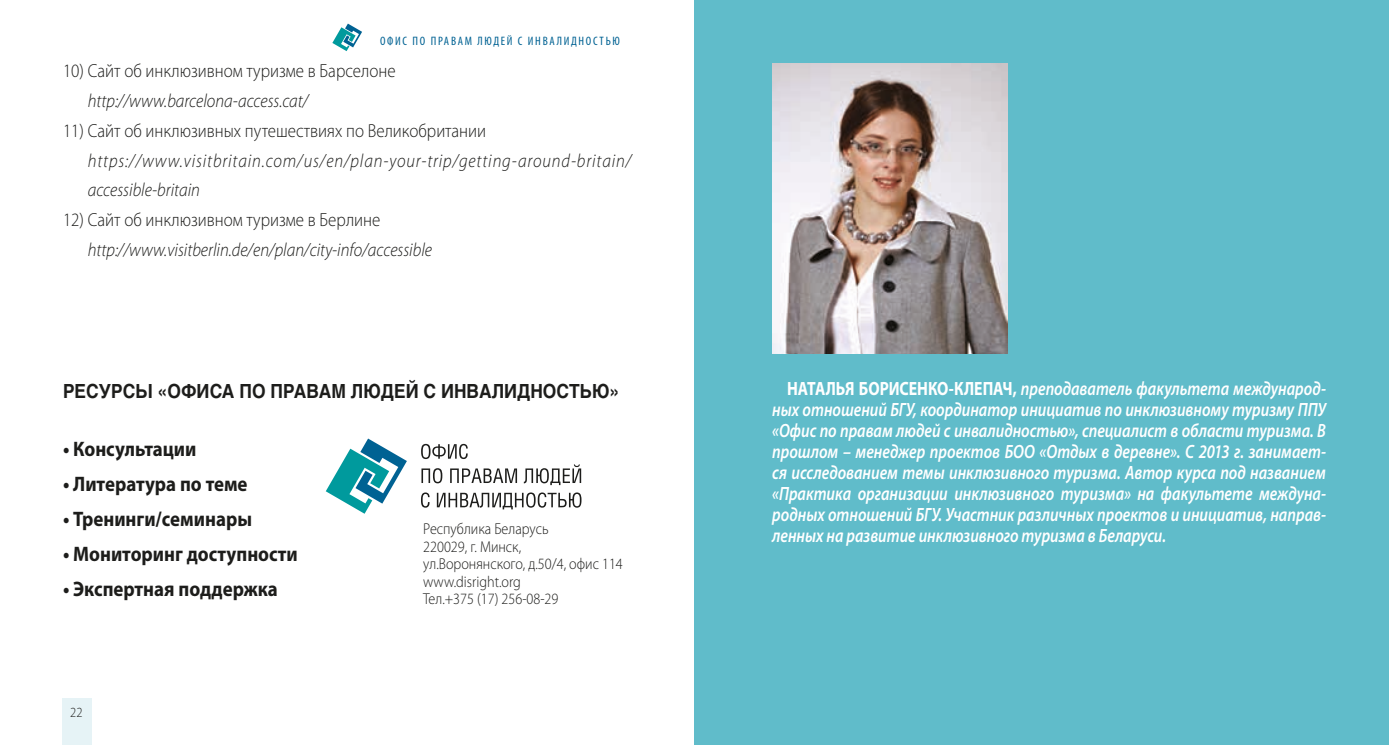
<style>
.page{position:relative;width:1389px;height:745px;background:#fff}
.page>*{position:absolute;margin:0;border:0;box-sizing:border-box;transform-origin:0 0}
.t1{font:700 21px "Myriad Pro";color:#1d1d1b;scale:.9 1}
.t2{font:italic 600 19.25px/21px "Myriad Pro";color:#fff;text-align:justify;scale:.82 1}
.t3{font:700 19.25px "Helios";color:#1d1d1b;scale:.9 1}
.t4{font:300 18.9px "Myriad Pro";color:#1d1d1b;scale:.9 1}
.t5{font:italic 300 18.9px/29.8px "Myriad Pro";letter-spacing:.05em;color:#1d1d1b;scale:.9 1}
.t6{font:italic 300 18.9px "Myriad Pro";color:#1d1d1b;scale:.9 1}
.t7{font:300 15.75px/17.5px "Myriad Pro";color:#1d1d1b;scale:.9 1}
.t8{font:300 14px "Myriad Pro";color:#1d1d1b;scale:.9 1}
.t9{font:condensed 12.25px "Myriad Pro";letter-spacing:.14em;color:#006293}
.s1{font-weight:700;font-style:normal}
</style>
<div class="page">
<svg style="left:332px;top:24px;width:30px;height:27px"></svg>
<div style="left:63px;top:698px;width:29px;height:46px;background:#e6f3f6"></div>
<div style="left:694px;top:0;width:695px;height:744px;background:#60bcca"></div>
<svg style="left:326px;top:438px;width:81px;height:75px"></svg>
<svg style="left:421px;top:443px;width:47px;height:15px"></svg>
<svg style="left:421px;top:468px;width:21px;height:15px"></svg>
<svg style="left:450px;top:468px;width:67px;height:14px"></svg>
<svg style="left:524px;top:464px;width:57px;height:21px"></svg>
<svg style="left:421px;top:492px;width:9px;height:15px"></svg>
<svg style="left:437px;top:492px;width:144px;height:17px"></svg>
<img style="left:772px;top:63px;width:235px;height:291px">
<p class="t9" style="left:380px;top:33px;width:241px">ОФИС ПО ПРАВАМ ЛЮДЕЙ С ИНВАЛИДНОСТЬЮ</p>
<p class="t4" style="left:63px;top:60px;width:371px">10) Сайт об инклюзивном туризме в Барселоне</p>
<p class="t6" style="left:88px;top:91px;width:247px">http://www.barcelona-access.cat/</p>
<p class="t4" style="left:63px;top:120px;width:472px">11) Сайт об инклюзивных путешествиях по Великобритании</p>
<p class="t5" style="left:88px;top:146px;width:605px">https://www.visitbritain.com/us/en/plan-your-trip/getting-around-britain/ accessible-britain</p>
<p class="t4" style="left:63px;top:209px;width:354px">12) Сайт об инклюзивном туризме в Берлине</p>
<p class="t6" style="left:88px;top:239px;width:384px">http://www.visitberlin.de/en/plan/city-info/accessible</p>
<p class="t3" style="left:63px;top:379px;width:620px">РЕСУРСЫ «ОФИСА ПО ПРАВАМ ЛЮДЕЙ С ИНВАЛИДНОСТЬЮ»</p>
<p class="t1" style="left:63px;top:434px;width:150px">• Консультации</p>
<p class="t1" style="left:63px;top:469px;width:207px">• Литература по теме</p>
<p class="t1" style="left:63px;top:504px;width:212px">• Тренинги/семинары</p>
<p class="t1" style="left:63px;top:539px;width:262px">• Мониторинг доступности</p>
<p class="t1" style="left:63px;top:574px;width:240px">• Экспертная поддержка</p>
<p class="t8" style="left:70px;top:704px;width:15px">22</p>
<p class="t7" style="left:423px;top:520px;width:223px">Республика Беларусь<br>220029, г. Минск, ул.Воронянского, д.50/4, офис 114 www.disright.org<br>Тел.+375 (17) 256-08-29</p>
<p class="t2" style="left:772px;top:377px;width:677px;text-indent:15px"><span class="s1">НАТАЛЬЯ БОРИСЕНКО-КЛЕПАЧ,</span> преподаватель факультета международ&shy;ных отношений БГУ, координатор инициатив по инклюзивному туризму ППУ «Офис по правам людей с инвалидностью», специалист в области туризма. В прошлом – менеджер проектов БОО «Отдых в деревне». С 2013 г. занимает&shy;ся исследованием темы инклюзивного туризма. Автор курса под названием «Практика организации инклюзивного туризма» на факультете междуна&shy;родных отношений БГУ. Участник различных проектов и инициатив, направ&shy;ленных на развитие инклюзивного туризма в Беларуси.</p>
</div>
